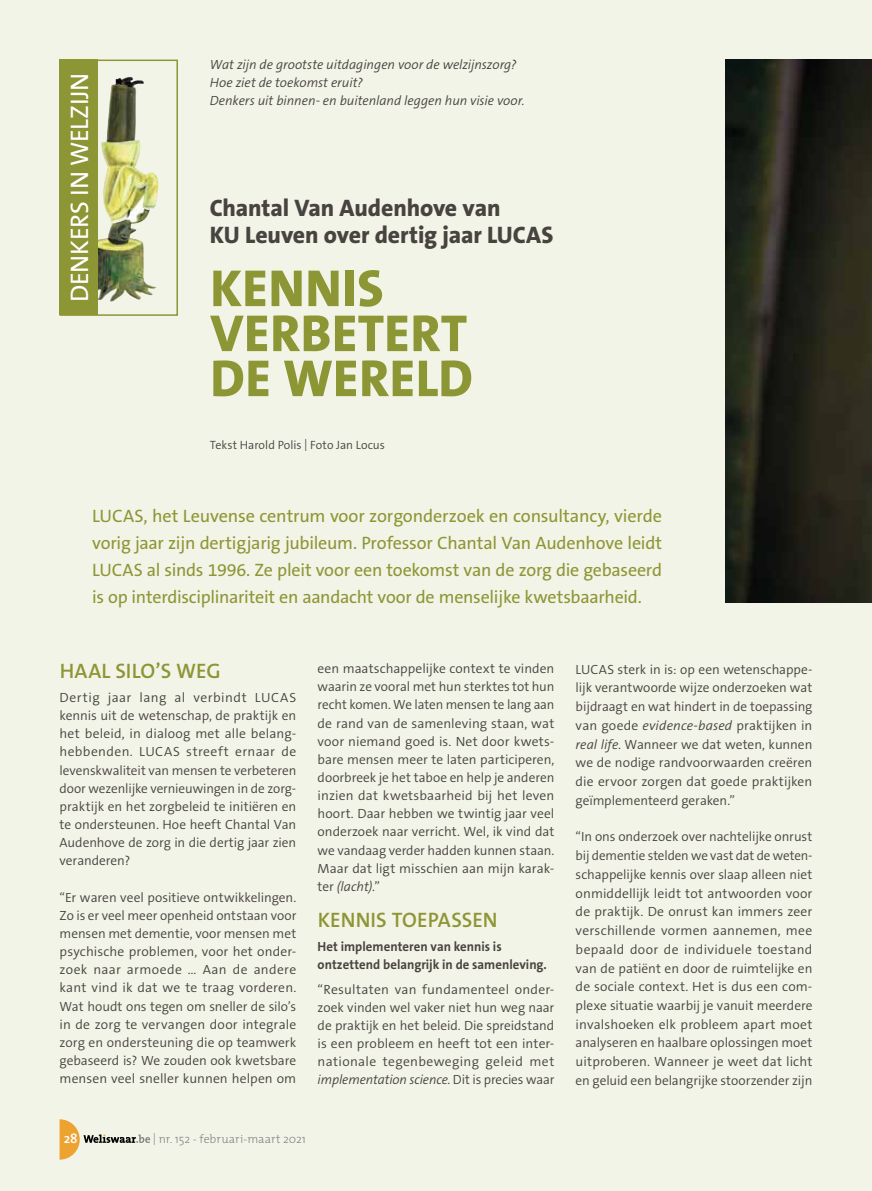
<style>
.page{position:relative;width:872px;height:1191px;background:#f3f4e8}
.page>*{position:absolute;margin:0;border:0;box-sizing:border-box;transform-origin:0 0}
.t1{font:800 52.5px/45px "The Sans B W8";letter-spacing:.01em;color:#8d9635}
.t2{font:25.5px "The Mix";letter-spacing:-.01em;color:#fff}
.t3{font:800 24px/27px "The Sans B W8";letter-spacing:-.005em;color:#47433f}
.t4{font:600 21px "The Sans B W6";color:#8d9635}
.t5{font:18px/27px "The Sans B W5 Plain";letter-spacing:-.015em;color:#8d9635;text-align:justify}
.t6{font:600 13.5px "The Mix";color:#fff}
.t7{font:300 13.35px/18.1px "The Sans B W4";color:#47433f;text-align:justify}
.t8{font:italic 300 13.35px/18px "The Sans B W4";letter-spacing:-.005em;color:#47433f}
.t9{font:700 13.35px/18.1px "The Sans B W7";letter-spacing:.005em;color:#47433f;scale:.96 1}
.t10{font:300 12px "The Sans B W4";color:#47433f}
.t11{font:300 12px "The Mix";letter-spacing:.005em;color:#868483}
.s1{font-style:italic}
</style>
<div class="page">
<img style="left:726px;top:60px;width:146px;height:542px">
<img style="left:98px;top:77px;width:61px;height:224px">
<div style="left:60px;top:60px;width:118px;height:256px;border:2px solid #8d9635"></div>
<div style="left:60px;top:60px;width:38px;height:255px;background:#8d9635"></div>
<svg style="left:60px;top:1119px;width:90px;height:40px"></svg>
<h2 class="t2" style="left:58px;top:302px;width:230px;rotate:-90deg">DENKERS IN WELZIJN</h2>
<p class="t8" style="left:210px;top:56px;width:316px">Wat zijn de grootste uitdagingen voor de welzijnszorg?<br>Hoe ziet de toekomst eruit?<br>Denkers uit binnen- en buitenland leggen hun visie voor.</p>
<h3 class="t3" style="left:210px;top:195px;width:345px">Chantal Van Audenhove van<br>KU Leuven over dertig jaar LUCAS</h3>
<h1 class="t1" style="left:210px;top:266px;width:264px">KENNIS<br>VERBETERT<br>DE WERELD</h1>
<p class="t10" style="left:210px;top:437px;width:177px">Tekst Harold Polis | Foto Jan Locus</p>
<p class="t5" style="left:92px;top:502px;width:571px">LUCAS, het Leuvense centrum voor zorgonderzoek en consultancy, vierde vorig jaar zijn dertigjarig jubileum. Professor Chantal Van Audenhove leidt LUCAS al sinds 1996. Ze pleit voor een toekomst van de zorg die gebaseerd is op interdisciplinariteit en aandacht voor de menselijke kwetsbaarheid.</p>
<h3 class="t4" style="left:60px;top:657px;width:162px">HAAL SILO’S WEG</h3>
<p class="t7" style="left:60px;top:688px;width:238px">Dertig jaar lang al verbindt LUCAS kennis uit de wetenschap, de praktijk en het beleid, in dialoog met alle belang&shy;hebbenden. LUCAS streeft ernaar de levenskwaliteit van mensen te verbeteren door wezenlijke vernieuwingen in de zorg&shy;praktijk en het zorgbeleid te initiëren en te ondersteunen. Hoe heeft Chantal Van Audenhove de zorg in die dertig jaar zien veranderen?</p>
<p class="t7" style="left:60px;top:888px;width:238px">“Er waren veel positieve ontwikkelingen.<br>Zo is er veel meer openheid ontstaan voor mensen met dementie, voor mensen met psychische problemen, voor het onder&shy;zoek naar armoede … Aan de andere kant vind ik dat we te traag vorderen.<br>Wat houdt ons tegen om sneller de silo’s in de zorg te vervangen door integrale zorg en ondersteuning die op teamwerk gebaseerd is? We zouden ook kwetsbare mensen veel sneller kunnen helpen om</p>
<p class="t7" style="left:317px;top:659px;width:238px">een maatschappelijke context te vinden waarin ze vooral met hun sterktes tot hun recht komen. We laten mensen te lang aan de rand van de samenleving staan, wat voor niemand goed is. Net door kwets&shy;bare mensen meer te laten participeren, doorbreek je het taboe en help je anderen inzien dat kwetsbaarheid bij het leven hoort. Daar hebben we twintig jaar veel onderzoek naar verricht. Wel, ik vind dat we vandaag verder hadden kunnen staan.<br>Maar dat ligt misschien aan mijn karak&shy;ter <span class="s1">(lacht)</span>.”</p>
<h3 class="t4" style="left:318px;top:906px;width:181px">KENNIS TOEPASSEN</h3>
<p class="t9" style="left:317px;top:937px;width:240px">Het implementeren van kennis is ontzettend belangrijk in de samenleving.</p>
<p class="t7" style="left:317px;top:980px;width:238px">“Resultaten van fundamenteel onder&shy;zoek vinden wel vaker niet hun weg naar de praktijk en het beleid. Die spreidstand is een probleem en heeft tot een inter&shy;nationale tegenbeweging geleid met <span class="s1">implementation science</span>. Dit is precies waar</p>
<p class="t6" style="left:64px;top:1127px;width:15px">28</p>
<p class="t11" style="left:153px;top:1129px;width:155px">| nr. 152 - februari-maart 2021</p>
<p class="t7" style="left:575px;top:660px;width:238px;line-height:18.8px">LUCAS sterk in is: op een wetenschappe&shy;lijk verantwoorde wijze onderzoeken wat bijdraagt en wat hindert in de toepassing van goede <span class="s1">evidence-based</span> praktijken in <span class="s1">real life</span>. Wanneer we dat weten, kunnen we de nodige randvoorwaarden creëren die ervoor zorgen dat goede praktijken geïmplementeerd geraken.”</p>
<p class="t7" style="left:575px;top:827px;width:238px;line-height:18.8px">“In ons onderzoek over nachtelijke onrust bij dementie stelden we vast dat de weten&shy;schappelijke kennis over slaap alleen niet onmiddellijk leidt tot antwoorden voor de praktijk. De onrust kan immers zeer verschillende vormen aannemen, mee bepaald door de individuele toestand van de patiënt en door de ruimtelijke en de sociale context. Het is dus een com&shy;plexe situatie waarbij je vanuit meerdere invalshoeken elk probleem apart moet analyseren en haalbare oplossingen moet uitproberen. Wanneer je weet dat licht en geluid een belangrijke stoorzender zijn</p>
</div>
